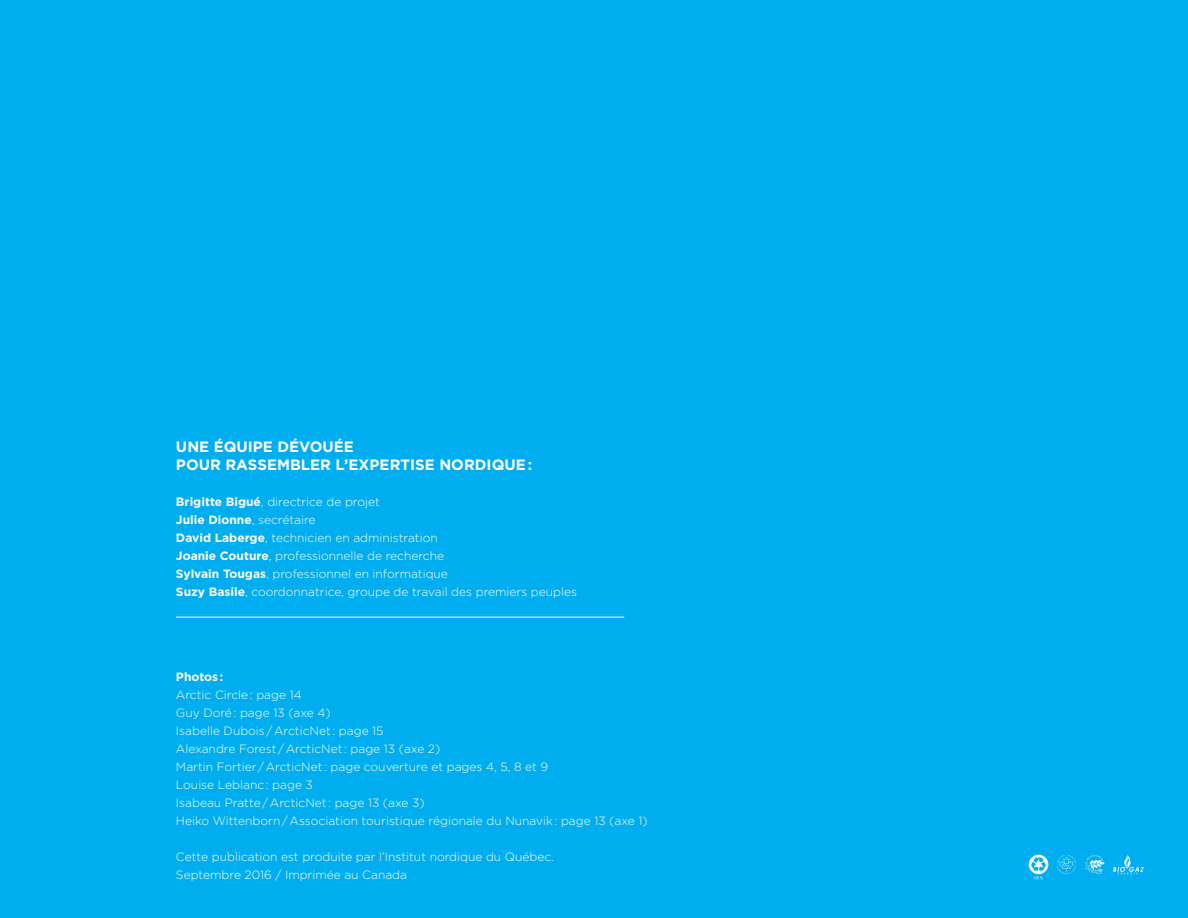
<style>
.page{position:relative;width:1188px;height:918px;background:#00aeef}
.page>*{position:absolute;margin:0;border:0;box-sizing:border-box;transform-origin:0 0}
.t1{font:700 15px/18px "Gotham";color:#fff}
.t2{font:300 12px/18px "Gotham";color:#fff}
.t3{font:700 12px "Gotham";color:#fff}
.s1{font-weight:700}
</style>
<div class="page">
<svg style="left:1057px;top:855px;width:19px;height:19px"></svg>
<svg style="left:1085px;top:855px;width:20px;height:19px"></svg>
<svg style="left:1029px;top:855px;width:19px;height:24px"></svg>
<svg style="left:1113px;top:855px;width:31px;height:19px"></svg>
<hr style="left:176px;top:617px;width:448px;height:1px;background:#fff">
<p class="t1" style="left:176px;top:438px;width:358px">UNE ÉQUIPE DÉVOUÉE<br>POUR RASSEMBLER L’EXPERTISE NORDIQUE :</p>
<p class="t2" style="left:176px;top:493px;width:403px"><span class="s1">Brigitte Bigué</span>, directrice de projet<br><span class="s1">Julie Dionne</span>, secrétaire<br><span class="s1">David Laberge</span>, technicien en administration<br><span class="s1">Joanie Couture</span>, professionnelle de recherche<br><span class="s1">Sylvain Tougas</span>, professionnel en informatique<br><span class="s1">Suzy Basile</span>, coordonnatrice, groupe de travail des premiers peuples</p>
<p class="t3" style="left:176px;top:669px;width:49px">Photos :</p>
<p class="t2" style="left:176px;top:686px;width:473px">Arctic Circle : page 14<br>Guy Doré : page 13 (axe 4)<br>Isabelle Dubois / ArcticNet : page 15<br>Alexandre Forest / ArcticNet : page 13 (axe 2)<br>Martin Fortier / ArcticNet : page couverture et pages 4, 5, 8 et 9<br>Louise Leblanc : page 3<br>Isabeau Pratte / ArcticNet : page 13 (axe 3)<br>Heiko Wittenborn / Association touristique régionale du Nunavik : page 13 (axe 1)</p>
<p class="t2" style="left:176px;top:848px;width:380px">Cette publication est produite par l’Institut nordique du Québec.<br>Septembre 2016 / Imprimée au Canada</p>
</div>
